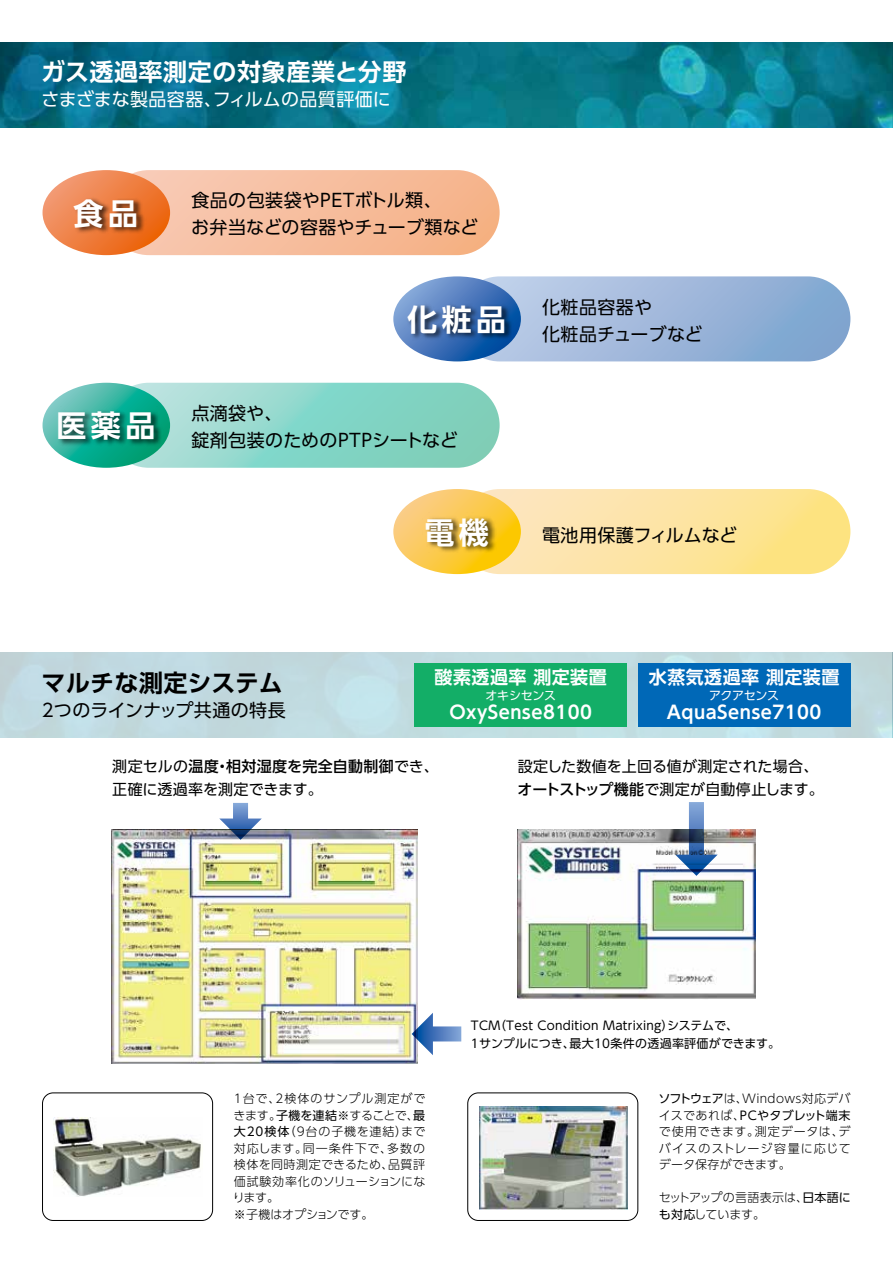
<style>
.page{position:relative;width:893px;height:1263px;background:#fff}
.page>*{position:absolute;margin:0;border:0;box-sizing:border-box;transform-origin:0 0}
.t1{font:700 30px "UD Shin Go Pro De";letter-spacing:.15em;color:#fff}
.t2{font:700 24px "UD Shin Go Pro De";letter-spacing:.025em;color:#fff}
.t3{font:700 24px "UD Shin Go Pro De";letter-spacing:.01em;color:#000}
.t4{font:18px/27px "UD Shin Go Pro";letter-spacing:.02em;color:#000}
.t5{font:700 18px "UD Shin Go Pro De";letter-spacing:.025em;color:#fff}
.t6{font:18px "UD Shin Go Pro";letter-spacing:.005em;color:#fff}
.t7{font:18px "UD Shin Go Pro";color:#000}
.t8{font:15px/22.5px "UD Shin Go Pro";letter-spacing:.01em;color:#000}
.t9{font:300 12px/16.5px "UD Shin Go Pro";letter-spacing:.05em;color:#000}
.t10{font:300 12px/16.5px "UD Shin Go Pro";letter-spacing:.03em;color:#000;text-align:justify}
.t11{font:12px/18px "UD Shin Go Pro";letter-spacing:.025em;color:#000}
.t12{font:300 12px/16.5px "UD Shin Go Pro";letter-spacing:-.01em;color:#000}
.t13{font:12px "UD Shin Go Pro";letter-spacing:-.03em;color:#fff}
.s1{font-weight:500}
.s2{font-weight:400}
</style>
<div class="page">
<img style="left:0;top:43px;width:893px;height:85px">
<img style="left:0;top:653px;width:893px;height:85px">
<div style="left:638px;top:663px;width:212px;height:64px;background:#0068b7"></div>
<div style="left:415px;top:663px;width:212px;height:64px;background:#13ae67"></div>
<img style="left:54px;top:1117px;width:147px;height:79px">
<div style="left:42px;top:1092px;width:171px;height:129px;border:1px solid #000;border-radius:11px"></div>
<img style="left:480px;top:1106px;width:147px;height:103px">
<div style="left:467px;top:1092px;width:171px;height:129px;border:1px solid #000;border-radius:11px"></div>
<img style="left:112px;top:829px;width:306px;height:234px">
<img style="left:518px;top:829px;width:237px;height:170px">
<svg style="left:106px;top:170px;width:394px;height:85px;background:#f6bc9b"></svg>
<svg style="left:106px;top:383px;width:394px;height:85px;background:#8cd6c7"></svg>
<svg style="left:457px;top:276px;width:393px;height:85px;background:#9cb6da"></svg>
<svg style="left:457px;top:489px;width:393px;height:85px;background:#fde49d"></svg>
<svg style="left:43px;top:170px;width:127px;height:85px"></svg>
<img style="left:71px;top:194px;width:82px;height:51px">
<svg style="left:43px;top:383px;width:127px;height:85px"></svg>
<img style="left:54px;top:407px;width:117px;height:51px">
<svg style="left:393px;top:276px;width:128px;height:85px"></svg>
<img style="left:405px;top:300px;width:117px;height:51px">
<svg style="left:393px;top:489px;width:128px;height:85px"></svg>
<img style="left:422px;top:513px;width:82px;height:51px">
<svg style="left:412px;top:1013px;width:49px;height:42px"></svg>
<svg style="left:219px;top:803px;width:43px;height:37px"></svg>
<svg style="left:675px;top:802px;width:43px;height:74px"></svg>
<h2 class="t2" style="left:41px;top:53px;width:367px">ガス透過率測定の対象産業と分野</h2>
<h3 class="t6" style="left:41px;top:85px;width:351px">さまざまな製品容器、フィルムの品質評価に</h3>
<h1 class="t1" style="left:74px;top:189px;width:66px">食品</h1>
<h1 class="t1" style="left:56px;top:402px;width:101px">医薬品</h1>
<h3 class="t4" style="left:191px;top:186px;width:288px">食品の包装袋やPETボトル類、<br>お弁当などの容器やチューブ類など</h3>
<h1 class="t1" style="left:407px;top:295px;width:100px">化粧品</h1>
<h3 class="t4" style="left:191px;top:399px;width:268px">点滴袋や、<br>錠剤包装のためのPTPシートなど</h3>
<h1 class="t1" style="left:424px;top:508px;width:66px">電機</h1>
<h3 class="t4" style="left:542px;top:293px;width:162px">化粧品容器や<br>化粧品チューブなど</h3>
<h3 class="t7" style="left:542px;top:521px;width:196px">電池用保護フィルムなど</h3>
<h2 class="t3" style="left:42px;top:663px;width:243px">マルチな測定システム</h2>
<h3 class="t4" style="left:42px;top:696px;width:245px">2つのラインナップ共通の特長</h3>
<h3 class="t5" style="left:435px;top:662px;width:174px">酸素透過率 測定装置</h3>
<p class="t13" style="left:485px;top:685px;width:72px">オキシセンス</p>
<h3 class="t5" style="left:449px;top:697px;width:144px">OxySense8100</h3>
<h3 class="t5" style="left:649px;top:662px;width:192px">水蒸気透過率 測定装置</h3>
<p class="t13" style="left:709px;top:685px;width:71px">アクアセンス</p>
<h3 class="t5" style="left:667px;top:697px;width:156px">AquaSense7100</h3>
<p class="t8" style="left:112px;top:755px;width:328px">測定セルの<span class="s1">温度・相対湿度を完全自動制御</span>でき、正確に透過率を測定できます。</p>
<p class="t8" style="left:517px;top:755px;width:308px">設定した数値を上回る値が測定された場合、<span class="s1">オートストップ機能</span>で測定が自動停止します。</p>
<p class="t11" style="left:471px;top:1016px;width:311px">TCM（Test Condition Matrixing）システムで、<br>1サンプルにつき、最大10条件の透過率評価ができます。</p>
<p class="t9" style="left:233px;top:1090px;width:194px">1台で、2検体のサンプル測定ができます。<span class="s2">子機を連結</span>※することで、<span class="s2">最大20検体</span>（9台の子機を連結）まで対応します。同一条件下で、多数の検体を同時測定できるため、品質評価試験効率化のソリューションになります。<br>※子機はオプションです。</p>
<p class="t10" style="left:658px;top:1090px;width:194px"><span class="s2">ソフトウェア</span>は、Windows対応デバイスであれば、<span class="s2">PCやタブレット端末</span>で使用できます。測定データは、デバイスのストレージ容量に応じてデータ保存ができます。</p>
<p class="t12" style="left:659px;top:1189px;width:194px">セットアップの言語表示は、<span class="s2">日本語にも対応</span>しています。</p>
</div>
